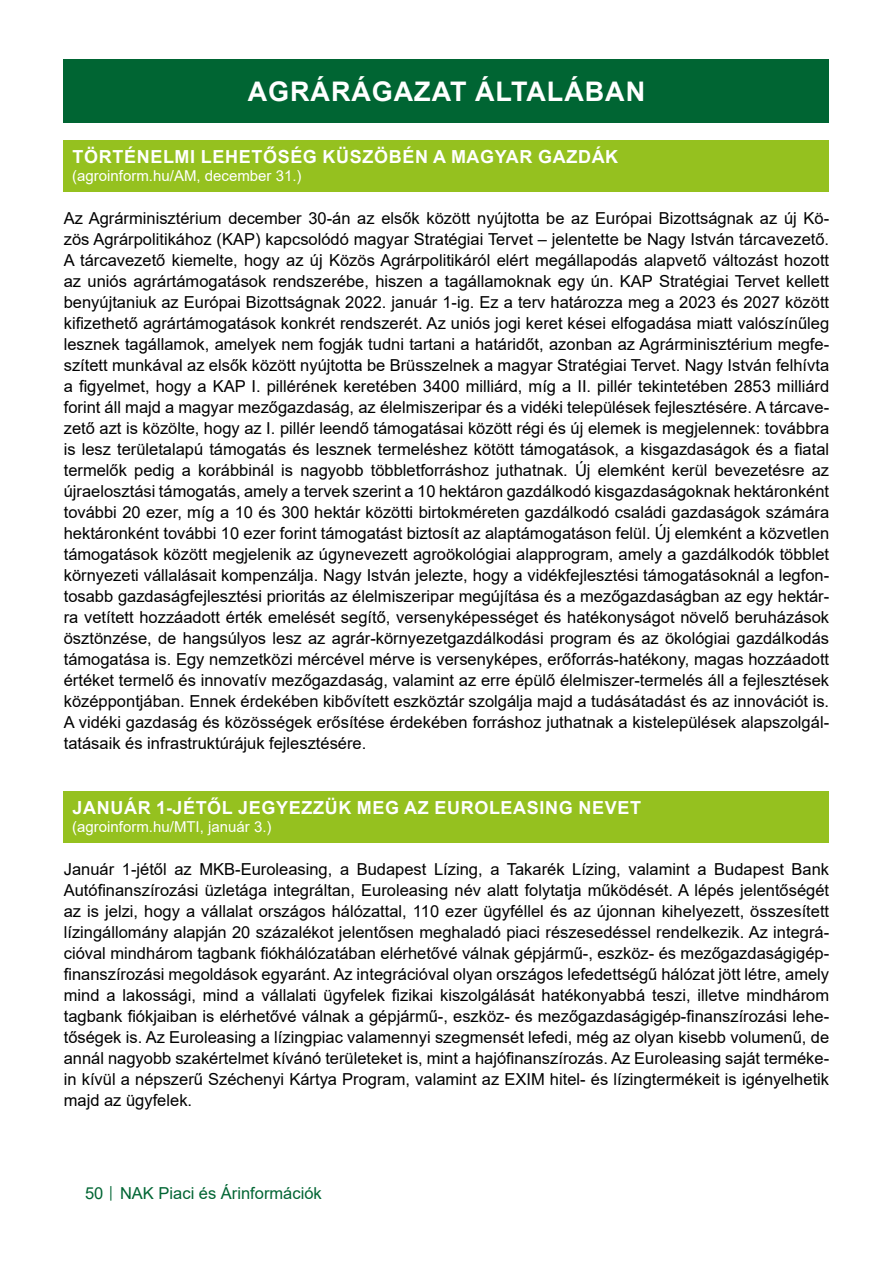
<style>
.page{position:relative;width:893px;height:1263px;background:#fff}
.page>*{position:absolute;margin:0;border:0;box-sizing:border-box;transform-origin:0 0}
.Cím_01_tartalomjegyz{font:700 27px "Arial";letter-spacing:.035em;color:#fff}
.Cím_02{font:700 18px "Arial";letter-spacing:.035em;color:#fff}
.Szoveg{font:16.5px/21px "Arial";color:#000;text-align:justify}
.t1{font:16.5px "Arial";color:#006533}
.Cím_03{font:15px "Arial";color:#fff}
.s1{font-size:12px}
</style>
<div class="page">
<div style="left:64px;top:60px;width:765px;height:63px;background:#006533"></div>
<div style="left:64px;top:140px;width:765px;height:51px;background:#95c11f"></div>
<div style="left:64px;top:791px;width:765px;height:51px;background:#95c11f"></div>
<p class="Cím_01_tartalomjegyz" style="left:248px;top:73px;width:399px">AGRÁRÁGAZAT ÁLTALÁBAN</p>
<p class="Cím_02" style="left:73px;top:144px;width:547px">TÖRTÉNELMI LEHETŐSÉG KÜSZÖBÉN A MAGYAR GAZDÁK</p>
<p class="Cím_03" style="left:72px;top:166px;width:231px">(agroinform.hu/AM, december 31.)</p>
<p class="Szoveg" style="left:64px;top:208px;width:767px">Az Agrárminisztérium december 30-án az elsők között nyújtotta be az Európai Bizottságnak az új Kö&shy;zös Agrárpolitikához (KAP) kapcsolódó magyar Stratégiai Tervet – jelentette be Nagy István tárcavezető.<br>A tárcavezető kiemelte, hogy az új Közös Agrárpolitikáról elért megállapodás alapvető változást hozott az uniós agrártámogatások rendszerébe, hiszen a tagállamoknak egy ún. KAP Stratégiai Tervet kellett benyújtaniuk az Európai Bizottságnak 2022. január 1-ig. Ez a terv határozza meg a 2023 és 2027 között kifizethető agrártámogatások konkrét rendszerét. Az uniós jogi keret kései elfogadása miatt valószínűleg lesznek tagállamok, amelyek nem fogják tudni tartani a határidőt, azonban az Agrárminisztérium megfe&shy;szített munkával az elsők között nyújtotta be Brüsszelnek a magyar Stratégiai Tervet. Nagy István felhívta a figyelmet, hogy a KAP I. pillérének keretében 3400 milliárd, míg a II. pillér tekintetében 2853 milliárd forint áll majd a magyar mezőgazdaság, az élelmiszeripar és a vidéki települések fejlesztésére. A tárcave&shy;zető azt is közölte, hogy az I. pillér leendő támogatásai között régi és új elemek is megjelennek: továbbra is lesz területalapú támogatás és lesznek termeléshez kötött támogatások, a kisgazdaságok és a fiatal termelők pedig a korábbinál is nagyobb többletforráshoz juthatnak. Új elemként kerül bevezetésre az újraelosztási támogatás, amely a tervek szerint a 10 hektáron gazdálkodó kisgazdaságoknak hektáronként további 20 ezer, míg a 10 és 300 hektár közötti birtokméreten gazdálkodó családi gazdaságok számára hektáronként további 10 ezer forint támogatást biztosít az alaptámogatáson felül. Új elemként a közvetlen támogatások között megjelenik az úgynevezett agroökológiai alapprogram, amely a gazdálkodók többlet környezeti vállalásait kompenzálja. Nagy István jelezte, hogy a vidékfejlesztési támogatásoknál a legfon&shy;tosabb gazdaságfejlesztési prioritás az élelmiszeripar megújítása és a mezőgazdaságban az egy hektár&shy;ra vetített hozzáadott érték emelését segítő, versenyképességet és hatékonyságot növelő beruházások ösztönzése, de hangsúlyos lesz az agrár-környezetgazdálkodási program és az ökológiai gazdálkodás támogatása is. Egy nemzetközi mércével mérve is versenyképes, erőforrás-hatékony, magas hozzáadott értéket termelő és innovatív mezőgazdaság, valamint az erre épülő élelmiszer-termelés áll a fejlesztések középpontjában. Ennek érdekében kibővített eszköztár szolgálja majd a tudásátadást és az innovációt is.<br>A vidéki gazdaság és közösségek erősítése érdekében forráshoz juthatnak a kistelepülések alapszolgál&shy;tatásaik és infrastruktúrájuk fejlesztésére.</p>
<p class="Cím_02" style="left:73px;top:795px;width:570px">JANUÁR 1-JÉTŐL JEGYEZZÜK MEG AZ EUROLEASING NEVET</p>
<p class="Cím_03" style="left:72px;top:817px;width:201px">(agroinform.hu/MTI, január 3.)</p>
<p class="Szoveg" style="left:64px;top:859px;width:767px">Január 1-jétől az MKB-Euroleasing, a Budapest Lízing, a Takarék Lízing, valamint a Budapest Bank Autófinanszírozási üzletága integráltan, Euroleasing név alatt folytatja működését. A lépés jelentőségét az is jelzi, hogy a vállalat országos hálózattal, 110 ezer ügyféllel és az újonnan kihelyezett, összesített lízingállomány alapján 20 százalékot jelentősen meghaladó piaci részesedéssel rendelkezik. Az integrá&shy;cióval mindhárom tagbank fiókhálózatában elérhetővé válnak gépjármű-, eszköz- és mezőgazdaságigép&shy;finanszírozási megoldások egyaránt. Az integrációval olyan országos lefedettségű hálózat jött létre, amely mind a lakossági, mind a vállalati ügyfelek fizikai kiszolgálását hatékonyabbá teszi, illetve mindhárom tagbank fiókjaiban is elérhetővé válnak a gépjármű-, eszköz- és mezőgazdaságigép-finanszírozási lehe&shy;tőségek is. Az Euroleasing a lízingpiac valamennyi szegmensét lefedi, még az olyan kisebb volumenű, de annál nagyobb szakértelmet kívánó területeket is, mint a hajófinanszírozás. Az Euroleasing saját terméke&shy;in kívül a népszerű Széchenyi Kártya Program, valamint az EXIM hitel- és lízingtermékeit is igényelhetik majd az ügyfelek.</p>
<p class="t1" style="left:85px;top:1182px;width:238px">50 <span class="s1">│</span> NAK Piaci és Árinformációk</p>
</div>
